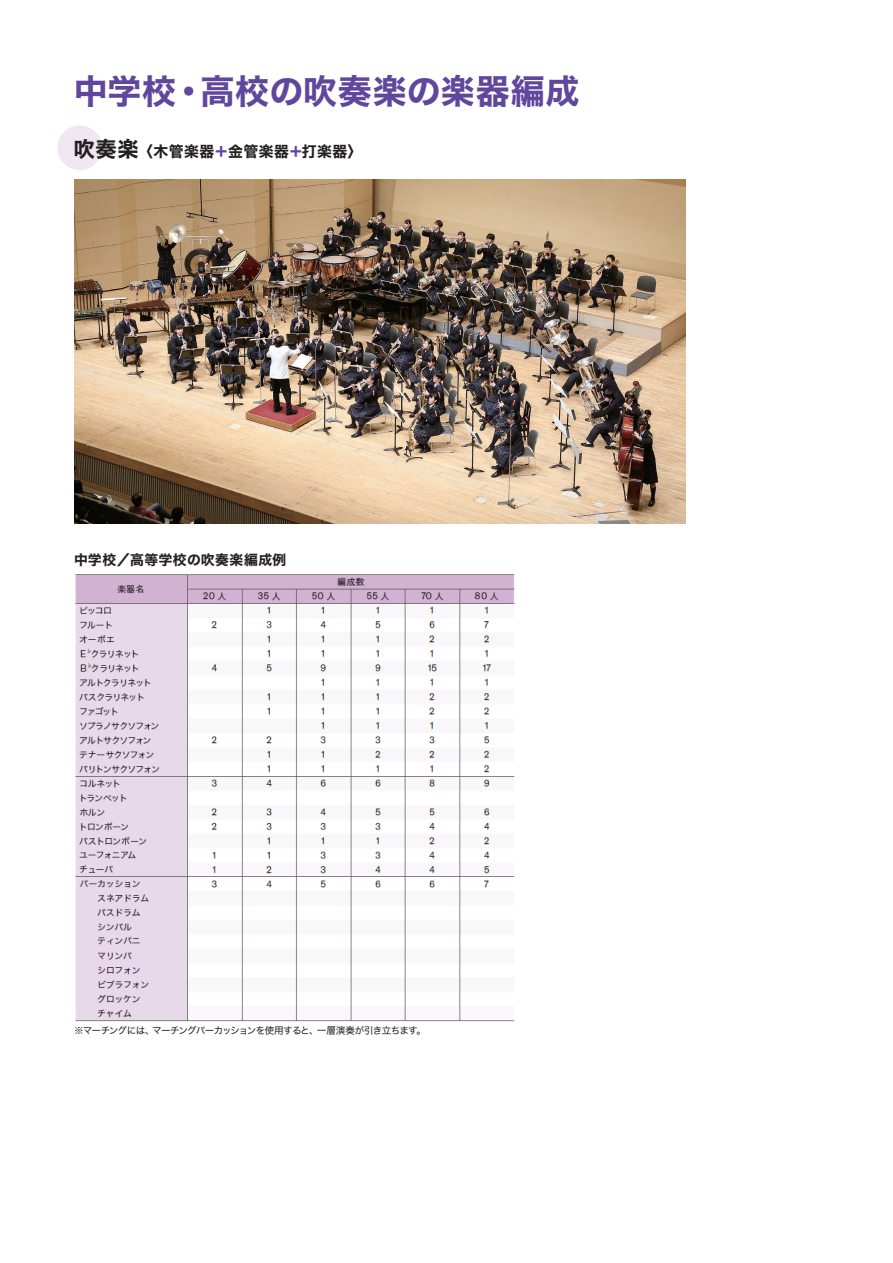
<style>
.page{position:relative;width:893px;height:1263px;background:#fff}
.page>*{position:absolute;margin:0;border:0;box-sizing:border-box;transform-origin:0 0}
.t1{font:34.05px "Hira Kaku Std N W7";letter-spacing:.02em;color:#60479d}
.t2{font:14.85px "Hira Kaku Std N W7";letter-spacing:.03em;color:#231f20}
.t3{font:13.8px "Hira Kaku Std N W7";letter-spacing:.04em;color:#231f20}
.t4{font:9.6px "Hira Kaku Std N W4";letter-spacing:-.085em;color:#231f20}
.s1{font-size:21.3px}
.s2{color:#60479d}
</style>
<div class="page">
<img style="left:74px;top:179px;width:612px;height:345px">
<div style="left:57px;top:125px;width:45px;height:45px;background:#f0e7f2;border-radius:50%"></div>
<img style="left:75px;top:574px;width:439px;height:448px">
<h1 class="t1" style="left:74px;top:65px;width:507px">中学校・高校の吹奏楽の楽器編成</h1>
<h2 class="t2" style="left:74px;top:140px;width:290px"><span class="s1">吹奏楽</span>〈木管楽器<span class="s2">＋</span>金管楽器<span class="s2">＋</span>打楽器〉</h2>
<h3 class="t3" style="left:74px;top:549px;width:214px">中学校／高等学校の吹奏楽編成例</h3>
<p class="t4" style="left:74px;top:1023px;width:353px">※マーチングには、マーチングパーカッションを使用すると、一層演奏が引き立ちます。</p>
</div>
